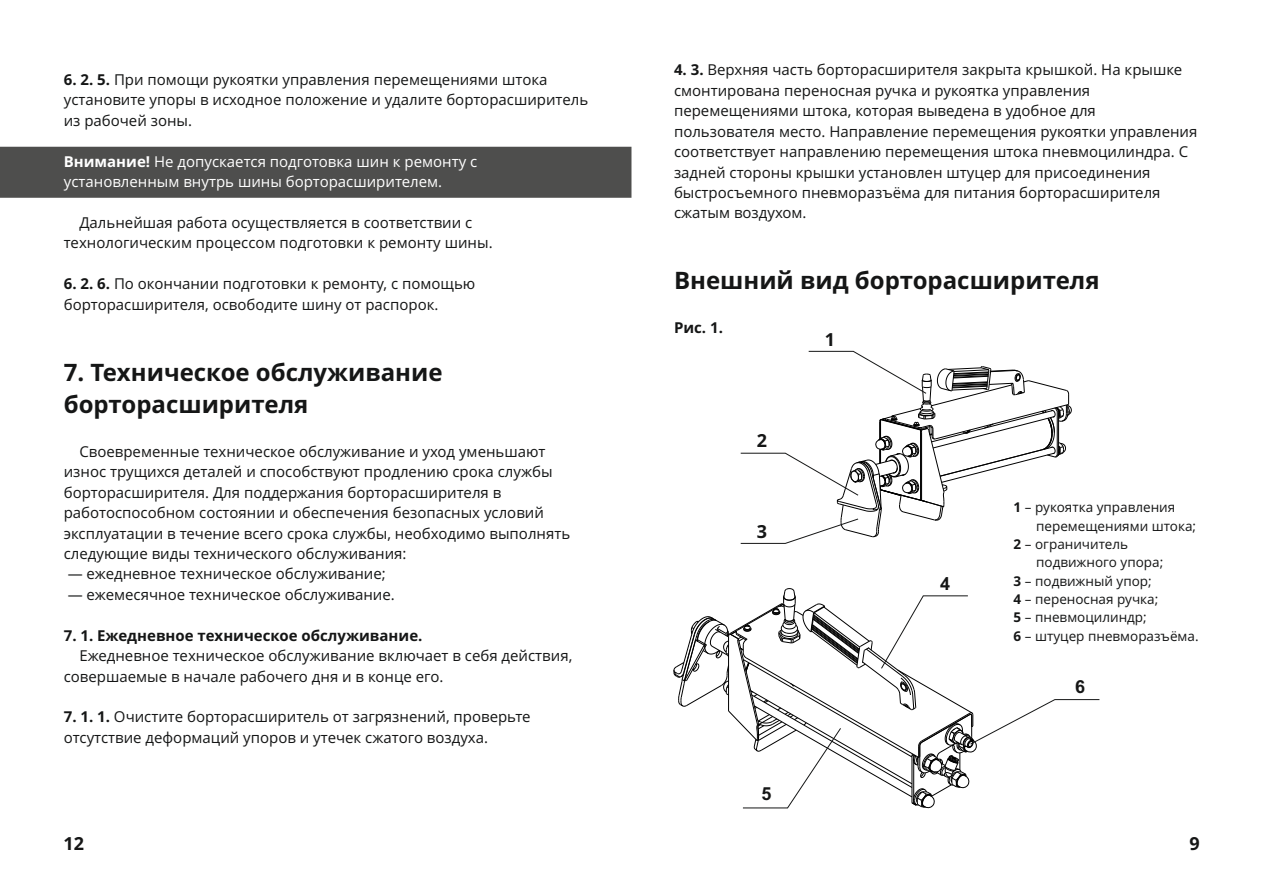
<style>
.page{position:relative;width:1263px;height:893px;background:#fff}
.page>*{position:absolute;margin:0;border:0;box-sizing:border-box;transform-origin:0 0}
.t1{font:700 24px/32.7px "Open Sans";color:#151616}
.t2{font:700 18px "Open Sans";color:#151616}
.t3{font:700 18px "Arial";color:#151616}
.t4{font:15px/20.4px "Open Sans";color:#151616}
.t5{font:15px/20.4px "Open Sans";color:#fff}
.t6{font:700 15px "Open Sans";color:#151616}
.t7{font:13.5px "Open Sans";color:#151616}
.s1{font-weight:700}
</style>
<div class="page">
<div style="left:0;top:147px;width:631px;height:51px;background:#4e4e4d"></div>
<svg style="left:674px;top:588px;width:426px;height:221px"></svg>
<svg style="left:740px;top:350px;width:332px;height:194px"></svg>
<p class="t4" style="left:64px;top:71px;width:526px"><span class="s1">6. 2. 5.</span> При помощи рукоятки управления перемещениями штока установите упоры в исходное положение и удалите борторасширитель из рабочей зоны.</p>
<p class="t5" style="left:64px;top:153px;width:415px"><span class="s1">Внимание!</span> Не допускается подготовка шин к ремонту с установленным внутрь шины борторасширителем.</p>
<p class="t4" style="left:64px;top:214px;width:430px;text-align:center">Дальнейшая работа осуществляется в соответствии с технологическим процессом подготовки к ремонту шины.</p>
<p class="t4" style="left:64px;top:275px;width:413px"><span class="s1">6. 2. 6.</span> По окончании подготовки к ремонту, с помощью борторасширителя, освободите шину от распорок.</p>
<h1 class="t1" style="left:64px;top:358px;width:380px">7. Техническое обслуживание борторасширителя</h1>
<p class="t4" style="left:64px;top:443px;width:508px;text-indent:16px">Своевременные техническое обслуживание и уход уменьшают износ трущихся деталей и способствуют продлению срока службы борторасширителя. Для поддержания борторасширителя в работоспособном состоянии и обеспечения безопасных условий эксплуатации в течение всего срока службы, необходимо выполнять следующие виды технического обслуживания:</p>
<p class="t4" style="left:68px;top:565px;width:320px">— ежедневное техническое обслуживание;</p>
<p class="t4" style="left:68px;top:586px;width:329px">— ежемесячное техническое обслуживание.</p>
<p class="t6" style="left:64px;top:629px;width:360px">7. 1. Ежедневное техническое обслуживание.</p>
<p class="t4" style="left:64px;top:647px;width:510px;text-indent:16px">Ежедневное техническое обслуживание включает в себя действия, совершаемые в начале рабочего дня и в конце его.</p>
<p class="t4" style="left:64px;top:708px;width:468px"><span class="s1">7. 1. 1.</span> Очистите борторасширитель от загрязнений, проверьте отсутствие деформаций упоров и утечек сжатого воздуха.</p>
<p class="t4" style="left:674px;top:61px;width:525px"><span class="s1">4. 3.</span> Верхняя часть борторасширителя закрыта крышкой. На крышке смонтирована переносная ручка и рукоятка управления перемещениями штока, которая выведена в удобное для пользователя место. Направление перемещения рукоятки управления соответствует направлению перемещения штока пневмоцилиндра. С задней стороны крышки установлен штуцер для присоединения быстросъемного пневморазъёма для питания борторасширителя сжатым воздухом.</p>
<h1 class="t1" style="left:674px;top:267px;width:427px">Внешний вид борторасширителя</h1>
<p class="t6" style="left:674px;top:321px;width:50px">Рис. 1.</p>
<p class="t2" style="left:825px;top:332px;width:12px">1</p>
<p class="t2" style="left:757px;top:434px;width:12px">2</p>
<p class="t2" style="left:757px;top:524px;width:12px">3</p>
<p class="t3" style="left:761px;top:787px;width:12px">5</p>
<p class="t3" style="left:940px;top:577px;width:12px">4</p>
<p class="t7" style="left:1014px;top:502px;width:163px"><span class="s1">1</span> – рукоятка управления</p>
<p class="t7" style="left:1036px;top:520px;width:162px">перемещениями штока;</p>
<p class="t7" style="left:1014px;top:539px;width:116px"><span class="s1">2</span> – ограничитель</p>
<p class="t7" style="left:1036px;top:557px;width:129px">подвижного упора;</p>
<p class="t7" style="left:1014px;top:575px;width:140px"><span class="s1">3</span> – подвижный упор;</p>
<p class="t7" style="left:1014px;top:594px;width:146px"><span class="s1">4</span> – переносная ручка;</p>
<p class="t7" style="left:1014px;top:612px;width:135px"><span class="s1">5</span> – пневмоцилиндр;</p>
<p class="t7" style="left:1014px;top:630px;width:186px"><span class="s1">6</span> – штуцер пневморазъёма.</p>
<p class="t3" style="left:1075px;top:680px;width:12px">6</p>
<p class="t2" style="left:63px;top:837px;width:22px">12</p>
<p class="t2" style="left:1189px;top:836px;width:12px">9</p>
</div>
